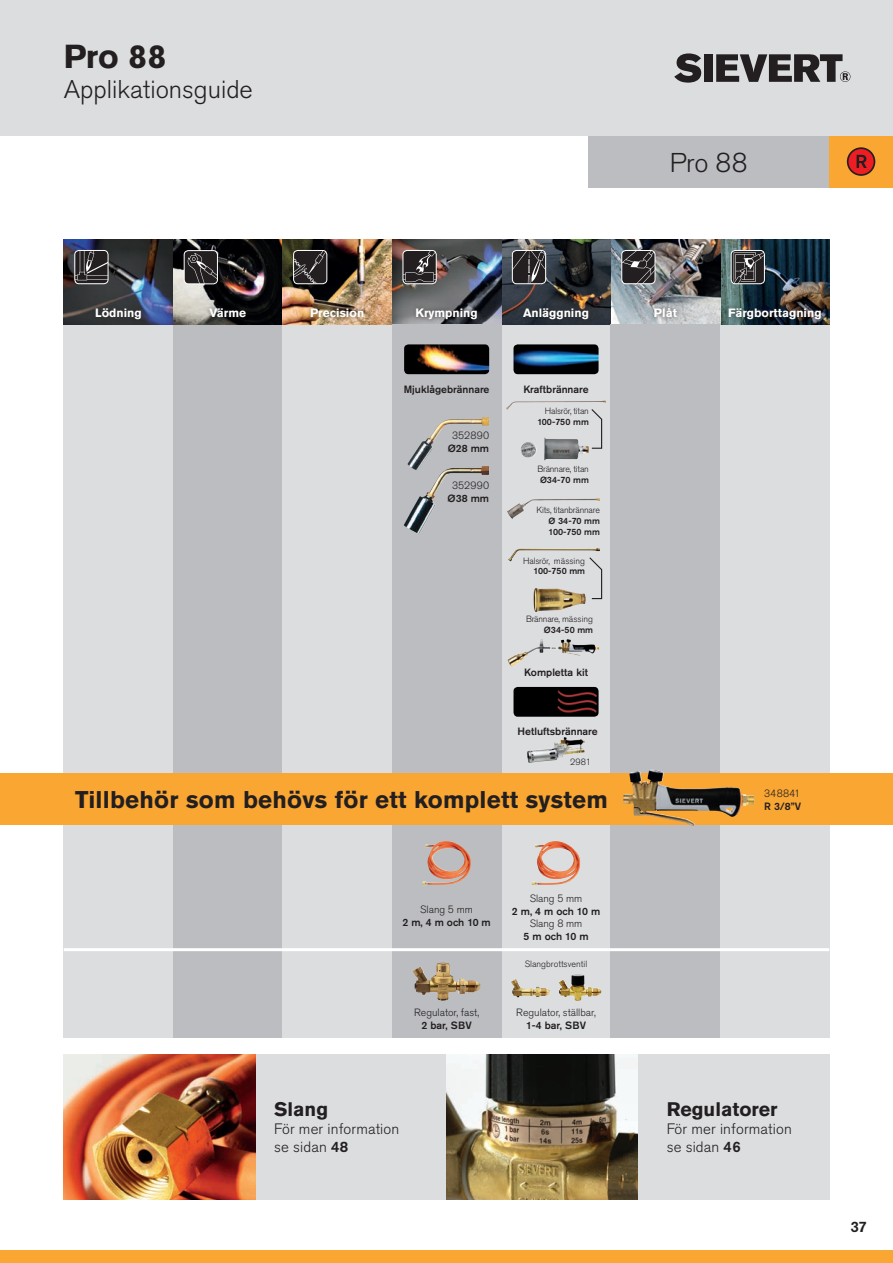
<style>
.page{position:relative;width:893px;height:1263px;background:#fff}
.page>*{position:absolute;margin:0;border:0;box-sizing:border-box;transform-origin:0 0}
.t1{font:700 33px "Akzidenz Grotesk Std";color:#231f20}
.rubrik{font:300 27px "Akzidenz Grotesk Std";color:#231f20}
.t2{font:300 25.5px "Akzidenz Grotesk Std";color:#231f20}
.t3{font:700 24px "Akzidenz Grotesk Std";letter-spacing:.01em;color:#231f20}
.t4{font:700 19.5px "Akzidenz Grotesk Std";color:#231f20}
.t5{font:300 15px/18px "Akzidenz Grotesk Std";letter-spacing:.01em;color:#231f20}
.t6{font:500 15px "Akzidenz Grotesk Std";color:#231f20}
.t7{font:700 12px "Akzidenz Grotesk Std";color:#fff}
.t8{font:500 10.5px "Akzidenz Grotesk Std";color:#231f20}
.t9{font:300 10.5px/12.6px "Akzidenz Grotesk Std";color:#231f20;text-align:center}
.t10{font:300 9px/10.8px "Akzidenz Grotesk Std";letter-spacing:-.02em;color:#231f20;text-align:right}
.t11{font:500 9px "Akzidenz Grotesk Std";color:#231f20}
.t12{font:300 9px "Akzidenz Grotesk Std";color:#231f20}
.s1{font-weight:500}
</style>
<div class="page">
<div style="left:0;top:0;width:893px;height:136px;background:#dcdddf"></div>
<svg style="left:674px;top:53px;width:27px;height:30px"></svg>
<div style="left:704px;top:54px;width:9px;height:28px;background:#231f20"></div>
<svg style="left:716px;top:54px;width:134px;height:28px"></svg>
<div style="left:173px;top:324px;width:110px;height:713px;background:#bcbdc0"></div>
<div style="left:64px;top:324px;width:109px;height:713px;background:#dcdddf"></div>
<div style="left:283px;top:324px;width:109px;height:713px;background:#dcdddf"></div>
<div style="left:501px;top:324px;width:110px;height:713px;background:#dcdddf"></div>
<div style="left:720px;top:324px;width:109px;height:713px;background:#dcdddf"></div>
<img style="left:64px;top:239px;width:765px;height:85px">
<svg style="left:75px;top:250px;width:33px;height:34px"></svg>
<div style="left:74px;top:250px;width:34px;height:34px;border:1px solid #fff;border-radius:4px"></div>
<img style="left:173px;top:239px;width:110px;height:85px">
<svg style="left:184px;top:251px;width:33px;height:33px"></svg>
<div style="left:184px;top:250px;width:34px;height:34px;border:1px solid #fff;border-radius:4px"></div>
<svg style="left:294px;top:250px;width:33px;height:34px"></svg>
<div style="left:293px;top:250px;width:34px;height:34px;border:1px solid #fff;border-radius:4px"></div>
<svg style="left:512px;top:250px;width:34px;height:34px"></svg>
<div style="left:512px;top:250px;width:34px;height:34px;border:1px solid #fff;border-radius:4px"></div>
<svg style="left:403px;top:250px;width:33px;height:34px"></svg>
<div style="left:403px;top:250px;width:34px;height:34px;border:1px solid #fff;border-radius:4px"></div>
<svg style="left:622px;top:250px;width:33px;height:34px"></svg>
<div style="left:621px;top:250px;width:34px;height:34px;border:1px solid #fff;border-radius:4px"></div>
<svg style="left:731px;top:250px;width:33px;height:34px"></svg>
<div style="left:731px;top:250px;width:34px;height:34px;border:1px solid #fff;border-radius:4px"></div>
<div style="left:392px;top:324px;width:109px;height:713px;background:#bcbdc0"></div>
<div style="left:611px;top:324px;width:109px;height:713px;background:#bcbdc0"></div>
<div style="left:92px;top:304px;width:53px;height:20px;background:#231f20;opacity:.55"></div>
<div style="left:205px;top:304px;width:45px;height:18px;background:#231f20;opacity:.55"></div>
<div style="left:307px;top:304px;width:61px;height:18px;background:#231f20;opacity:.55"></div>
<div style="left:412px;top:304px;width:69px;height:20px;background:#231f20;opacity:.55"></div>
<div style="left:519px;top:304px;width:74px;height:20px;background:#231f20;opacity:.55"></div>
<div style="left:651px;top:304px;width:30px;height:18px;background:#231f20;opacity:.55"></div>
<div style="left:725px;top:304px;width:100px;height:20px;background:#231f20;opacity:.55"></div>
<div style="left:0;top:774px;width:893px;height:51px;background:#faa633"></div>
<img style="left:513px;top:344px;width:86px;height:30px">
<img style="left:404px;top:344px;width:85px;height:30px">
<hr style="left:64px;top:948px;width:765px;height:3px;background:#fff">
<img style="left:407px;top:417px;width:82px;height:49px">
<img style="left:404px;top:466px;width:85px;height:68px">
<img style="left:623px;top:771px;width:122px;height:55px">
<img style="left:507px;top:498px;width:93px;height:21px">
<img style="left:506px;top:400px;width:100px;height:10px">
<img style="left:544px;top:437px;width:45px;height:23px">
<svg style="left:590px;top:408px;width:13px;height:41px"></svg>
<img style="left:508px;top:548px;width:92px;height:13px">
<svg style="left:588px;top:556px;width:15px;height:44px"></svg>
<img style="left:534px;top:588px;width:52px;height:24px">
<img style="left:507px;top:639px;width:73px;height:28px">
<img style="left:559px;top:974px;width:19px;height:24px">
<img style="left:511px;top:979px;width:39px;height:18px">
<img style="left:527px;top:737px;width:58px;height:26px">
<div style="left:588px;top:136px;width:241px;height:51px;background:#bcbdc0"></div>
<div style="left:829px;top:136px;width:64px;height:51px;background:#faa633"></div>
<svg style="left:848px;top:148px;width:26px;height:27px"></svg>
<div style="left:847px;top:147px;width:28px;height:29px;border:2px solid #231f20;border-radius:50%"></div>
<svg style="left:857px;top:155px;width:10px;height:13px"></svg>
<div style="left:255px;top:1054px;width:191px;height:145px;background:#dcdddf"></div>
<div style="left:638px;top:1054px;width:191px;height:145px;background:#dcdddf"></div>
<img style="left:64px;top:1054px;width:191px;height:145px">
<img style="left:446px;top:1054px;width:192px;height:145px">
<img style="left:422px;top:841px;width:49px;height:44px">
<img style="left:413px;top:964px;width:67px;height:37px">
<img style="left:532px;top:841px;width:48px;height:44px">
<img style="left:513px;top:687px;width:86px;height:30px">
<div style="left:0;top:1250px;width:893px;height:13px;background:#faa633"></div>
<p class="t1" style="left:64px;top:38px;width:104px">Pro 88</p>
<p class="t2" style="left:64px;top:75px;width:191px">Applikationsguide</p>
<p class="rubrik" style="left:670px;top:147px;width:79px">Pro 88</p>
<p class="t7" style="left:95px;top:306px;width:48px">Lödning</p>
<p class="t7" style="left:210px;top:306px;width:38px">Värme</p>
<p class="t7" style="left:310px;top:306px;width:55px">Precision</p>
<p class="t7" style="left:415px;top:306px;width:64px">Krympning</p>
<p class="t7" style="left:523px;top:306px;width:67px">Anläggning</p>
<p class="t7" style="left:654px;top:306px;width:25px">Plåt</p>
<p class="t7" style="left:728px;top:306px;width:95px">Färgborttagning</p>
<p class="t8" style="left:404px;top:383px;width:87px">Mjuklågebrännare</p>
<p class="t8" style="left:523px;top:383px;width:67px">Kraftbrännare</p>
<p class="t9" style="left:448px;top:429px;width:43px">352890<br><span class="s1">Ø28 mm</span></p>
<p class="t9" style="left:448px;top:479px;width:43px">352990<br><span class="s1">Ø38 mm</span></p>
<p class="t10" style="left:545px;top:406px;width:45px">Halsrör, titan</p>
<p class="t11" style="left:537px;top:416px;width:53px">100-750 mm</p>
<p class="t10" style="left:537px;top:463px;width:53px">Brännare, titan</p>
<p class="t11" style="left:540px;top:474px;width:50px">Ø34-70 mm</p>
<p class="t10" style="left:536px;top:505px;width:65px">Kits, titanbrännare</p>
<p class="t11" style="left:548px;top:515px;width:53px">Ø 34-70 mm</p>
<p class="t11" style="left:548px;top:526px;width:53px">100-750 mm</p>
<p class="t10" style="left:523px;top:555px;width:63px">Halsrör, mässing</p>
<p class="t11" style="left:534px;top:566px;width:53px">100-750 mm</p>
<p class="t10" style="left:526px;top:614px;width:69px">Brännare, mässing<br><span class="s1">Ø34-50 mm</span></p>
<p class="t8" style="left:524px;top:666px;width:65px">Kompletta kit</p>
<p class="t8" style="left:518px;top:725px;width:82px">Hetluftsbrännare</p>
<p class="t10" style="left:570px;top:757px;width:22px">2981</p>
<p class="t3" style="left:75px;top:786px;width:534px">Tillbehör som behövs för ett komplett system</p>
<p class="t9" style="left:764px;top:787px;width:38px">348841</p>
<p class="t8" style="left:764px;top:799px;width:38px">R 3/8”V</p>
<p class="t9" style="left:420px;top:903px;width:54px">Slang 5 mm</p>
<p class="t8" style="left:402px;top:915px;width:90px">2 m, 4 m och 10 m</p>
<p class="t9" style="left:414px;top:1006px;width:66px">Regulator, fast,</p>
<p class="t8" style="left:421px;top:1018px;width:52px">2 bar, SBV</p>
<p class="t9" style="left:530px;top:892px;width:54px">Slang 5 mm</p>
<p class="t8" style="left:512px;top:905px;width:90px">2 m, 4 m och 10 m</p>
<p class="t9" style="left:530px;top:918px;width:54px">Slang 8 mm</p>
<p class="t8" style="left:524px;top:930px;width:66px">5 m och 10 m</p>
<p class="t12" style="left:525px;top:959px;width:64px">Slangbrottsventil</p>
<p class="t9" style="left:516px;top:1006px;width:81px">Regulator, ställbar,</p>
<p class="t8" style="left:526px;top:1018px;width:62px">1-4 bar, SBV</p>
<p class="t4" style="left:274px;top:1098px;width:56px">Slang</p>
<p class="t5" style="left:274px;top:1120px;width:127px">För mer information se sidan <span class="s1">48</span></p>
<p class="t4" style="left:667px;top:1098px;width:112px">Regulatorer</p>
<p class="t5" style="left:667px;top:1120px;width:127px">För mer information</p>
<p class="t5" style="left:667px;top:1138px;width:76px">se sidan <span class="s1">46</span></p>
<h3 class="t6" style="left:850px;top:1217px;width:18px">37</h3>
</div>
